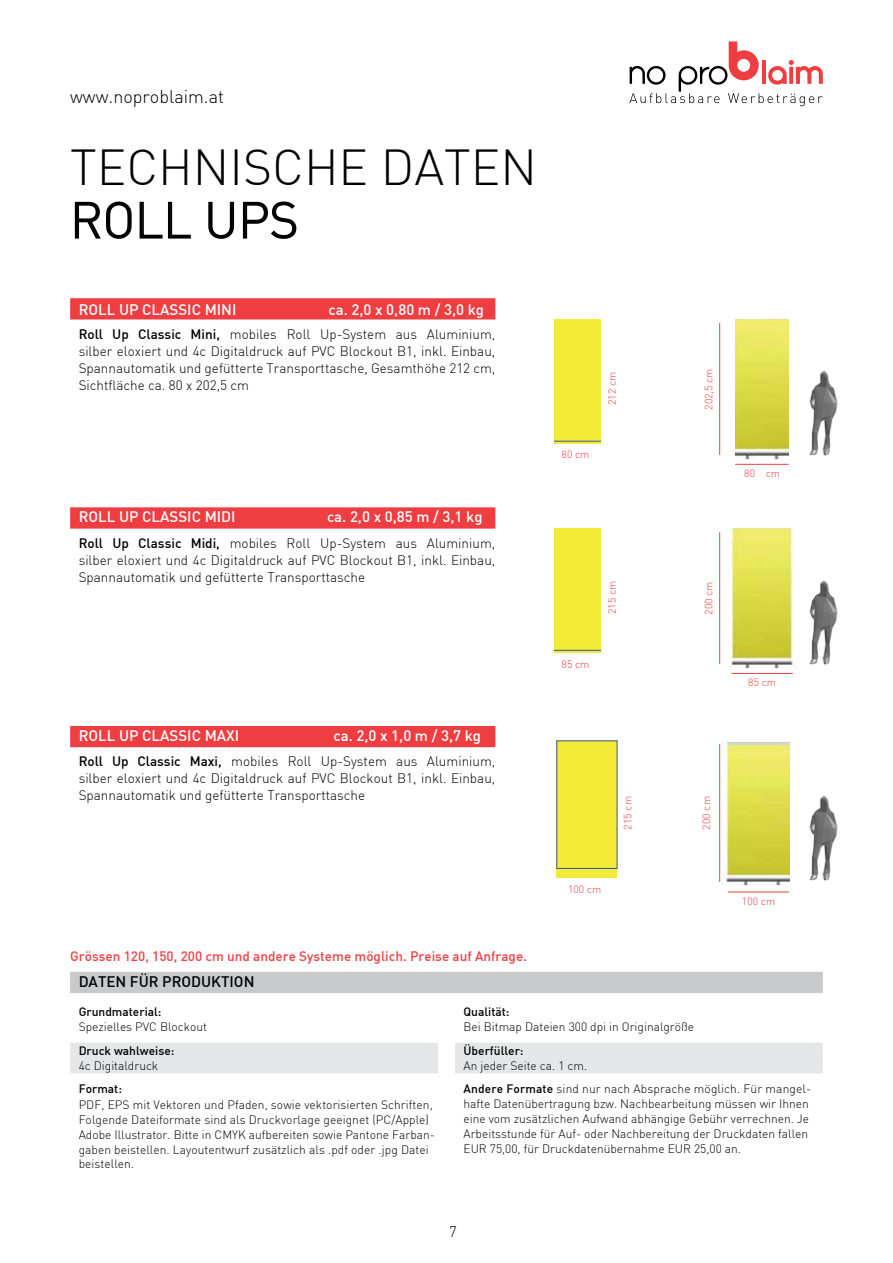
<style>
.page{position:relative;width:893px;height:1263px;background:#fff}
.page>*{position:absolute;margin:0;border:0;box-sizing:border-box;transform-origin:0 0}
.t1{font:300 49.5px "DIN";color:#000}
.t2{font:300 18px "DIN";color:#000}
.t3{font:500 15px "DIN";color:#fff}
.t4{font:500 15px "DIN";color:#000}
.t5{font:300 15px "DIN";color:#000}
.t6{font:300 13.5px/17px "DIN";color:#000;text-align:justify}
.t7{font:500 13.5px "DIN";color:#ef3e42}
.t8{font:300 12px/14.9px "DIN";letter-spacing:.005em;color:#000}
.t9{font:500 12px "DIN";color:#000}
.t10{font:300 10.5px "DIN";color:#ef3e42}
.s1{font-weight:500}
</style>
<div class="page">
<svg style="left:629px;top:41px;width:194px;height:65px"></svg>
<img style="left:722px;top:741px;width:67px;height:144px">
<svg style="left:74px;top:201px;width:58px;height:38px"></svg>
<svg style="left:139px;top:201px;width:52px;height:38px"></svg>
<svg style="left:208px;top:201px;width:27px;height:38px"></svg>
<svg style="left:242px;top:201px;width:55px;height:38px"></svg>
<hr style="left:719px;top:744px;width:1px;height:138px;background:#ef3e42">
<div style="left:70px;top:1042px;width:368px;height:16px;background:#e5e6e7"></div>
<div style="left:70px;top:1057px;width:368px;height:16px;background:#e5e6e7"></div>
<div style="left:455px;top:1042px;width:368px;height:16px;background:#e5e6e7"></div>
<div style="left:455px;top:1057px;width:368px;height:16px;background:#e5e6e7"></div>
<div style="left:70px;top:972px;width:753px;height:21px;background:#c8c9cb"></div>
<div style="left:70px;top:726px;width:425px;height:21px;background:#ef3e42"></div>
<img style="left:809px;top:796px;width:29px;height:85px">
<div style="left:557px;top:741px;width:60px;height:137px;background:#f4eb38"></div>
<hr style="left:728px;top:891px;width:61px;height:1px;background:#ef3e42">
<div style="left:70px;top:298px;width:425px;height:21px;background:#ef3e42"></div>
<hr style="left:719px;top:323px;width:1px;height:132px;background:#ef3e42">
<img style="left:809px;top:371px;width:29px;height:85px">
<img style="left:735px;top:320px;width:54px;height:139px">
<div style="left:554px;top:320px;width:47px;height:124px;background:linear-gradient(to right,#f4eb38,#f4eb38)"></div>
<div style="left:554px;top:320px;width:47px;height:121px;background:#f4eb38"></div>
<hr style="left:735px;top:464px;width:54px;height:1px;background:#ef3e42">
<div style="left:70px;top:507px;width:425px;height:22px;background:#ef3e42"></div>
<hr style="left:719px;top:532px;width:1px;height:132px;background:#ef3e42">
<img style="left:809px;top:580px;width:29px;height:85px">
<img style="left:726px;top:529px;width:68px;height:139px">
<div style="left:554px;top:529px;width:47px;height:124px;background:linear-gradient(to right,#f4eb38,#f4eb38)"></div>
<div style="left:554px;top:529px;width:47px;height:121px;background:#f4eb38"></div>
<hr style="left:732px;top:673px;width:61px;height:1px;background:#ef3e42">
<h2 class="t2" style="left:70px;top:86px;width:155px">www.noproblaim.at</h2>
<h1 class="t1" style="left:70px;top:137px;width:59px">Techn</h1>
<h1 class="t1" style="left:229px;top:137px;width:74px">iSche</h1>
<h1 class="t1" style="left:381px;top:137px;width:64px">Daten</h1>
<h1 class="t1" style="left:70px;top:190px;width:230px">ROLL UPS</h1>
<p class="t3" style="left:79px;top:300px;width:10px">ROLL</p>
<p class="t3" style="left:119px;top:300px;width:33px">UP CLASS</p>
<p class="t3" style="left:187px;top:300px;width:51px">IC MINI</p>
<p class="t3" style="left:328px;top:300px;width:157px">ca. 2,0 x 0,80 m / 3,0 kg</p>
<p class="t6" style="left:79px;top:325px;width:418px"><span class="s1">Roll Up Classic Mini,</span> mobiles Roll U p-System aus Aluminium, silber eloxiert und 4c Digitaldruck auf PVC Blockout B1, inkl. Einbau, Spannautomatik und gefütterte Transporttasche, Gesamthöhe 212 cm, Sichtfläche ca. 80 x 202,5 cm</p>
<p class="t3" style="left:79px;top:507px;width:10px">ROLL</p>
<p class="t3" style="left:119px;top:507px;width:33px">UP CLASS</p>
<p class="t3" style="left:187px;top:507px;width:50px">IC MIDI</p>
<p class="t3" style="left:327px;top:507px;width:157px">ca. 2,0 x 0,85 m / 3,1 kg</p>
<p class="t6" style="left:79px;top:534px;width:418px"><span class="s1">Roll Up Classic Midi,</span> mobiles Roll U p-System aus Aluminium, silber eloxiert und 4c Digitaldruck auf PVC Blockout B1, inkl. Einbau, Spannautomatik und gefütterte Transporttasche</p>
<p class="t3" style="left:79px;top:726px;width:10px">ROLL</p>
<p class="t3" style="left:119px;top:726px;width:33px">UP CLASS</p>
<p class="t3" style="left:187px;top:726px;width:54px">IC MAXI</p>
<p class="t3" style="left:333px;top:726px;width:149px">ca. 2,0 x 1,0 m / 3,7 kg</p>
<p class="t6" style="left:79px;top:753px;width:418px"><span class="s1">Roll Up Classic Maxi,</span> mobiles Roll U p-System aus Aluminium, silber eloxiert und 4c Digitaldruck auf PVC Blockout B1, inkl. Einbau, Spannautomatik und gefütterte Transporttasche</p>
<p class="t7" style="left:70px;top:947px;width:458px">Grössen 120, 150, 200 cm und andere Systeme möglich. Preise auf Anfrage.</p>
<p class="t4" style="left:79px;top:972px;width:10px">DATEN</p>
<p class="t4" style="left:130px;top:972px;width:53px">FÜR PRODU</p>
<p class="t4" style="left:211px;top:972px;width:33px">KTION</p>
<p class="t10" style="left:562px;top:448px;width:29px">80 cm</p>
<p class="t10" style="left:606px;top:405px;width:35px;rotate:-90deg">212 cm</p>
<p class="t10" style="left:702px;top:410px;width:43px;rotate:-90deg">202,5 cm</p>
<p class="t10" style="left:744px;top:467px;width:37px">80 cm</p>
<p class="t10" style="left:562px;top:657px;width:29px">85 cm</p>
<p class="t10" style="left:606px;top:614px;width:35px;rotate:-90deg">215 cm</p>
<p class="t10" style="left:702px;top:615px;width:35px;rotate:-90deg">200 cm</p>
<p class="t10" style="left:748px;top:676px;width:29px">85 cm</p>
<p class="t10" style="left:568px;top:883px;width:35px">100 cm</p>
<p class="t10" style="left:621px;top:829px;width:35px;rotate:-90deg">215 cm</p>
<p class="t10" style="left:700px;top:829px;width:35px;rotate:-90deg">200 cm</p>
<p class="t10" style="left:742px;top:894px;width:35px">100 cm</p>
<p class="t9" style="left:79px;top:1004px;width:84px">Grundmaterial:</p>
<p class="t8" style="left:79px;top:1019px;width:130px">Spezielles PVC Blockout</p>
<p class="t9" style="left:79px;top:1043px;width:97px">Druck wahlweise:</p>
<p class="t8" style="left:79px;top:1058px;width:81px">4c Digitaldruck</p>
<p class="t9" style="left:79px;top:1081px;width:45px">Format:</p>
<p class="t8" style="left:79px;top:1097px;width:358px">PDF, EPS mit Vektoren und Pfaden, sowie vektorisierten Schriften, Folgende Dateiformate sind als Druckvorlage geeignet (PC/Apple)<br>Adobe I llustrator. Bitte in CMYK aufbereiten sowie Pantone Farban&shy;gaben beistellen. Layoutentwurf zusätzlich als .pdf oder .jpg Datei beistellen.</p>
<p class="t9" style="left:463px;top:1004px;width:48px">Qualität:</p>
<p class="t8" style="left:463px;top:1019px;width:232px">Bei Bitmap Dateien 300 dpi in Originalgröße</p>
<p class="t9" style="left:463px;top:1043px;width:62px">Überfüller:</p>
<p class="t8" style="left:463px;top:1053px;width:349px;line-height:23.4px">An jeder Seite ca. 1 cm.<br><span class="s1">Andere Formate</span> sind nur nach Absprache möglich. Für mangel-</p>
<p class="t8" style="left:463px;top:1096px;width:347px;text-align:justify">hafte Datenübertragung bzw. Nachbearbeitung müssen wir I hnen eine vom zusätzlichen Aufwand abhängige Gebühr verrechnen. Je Arbeitsstunde für Auf- oder Nachbereitung der Druckdaten fallen EU R 75,00, für Druckdatenübernahme EU R 25,00 an.</p>
<p class="t5" style="left:449px;top:1223px;width:9px">7</p>
</div>
